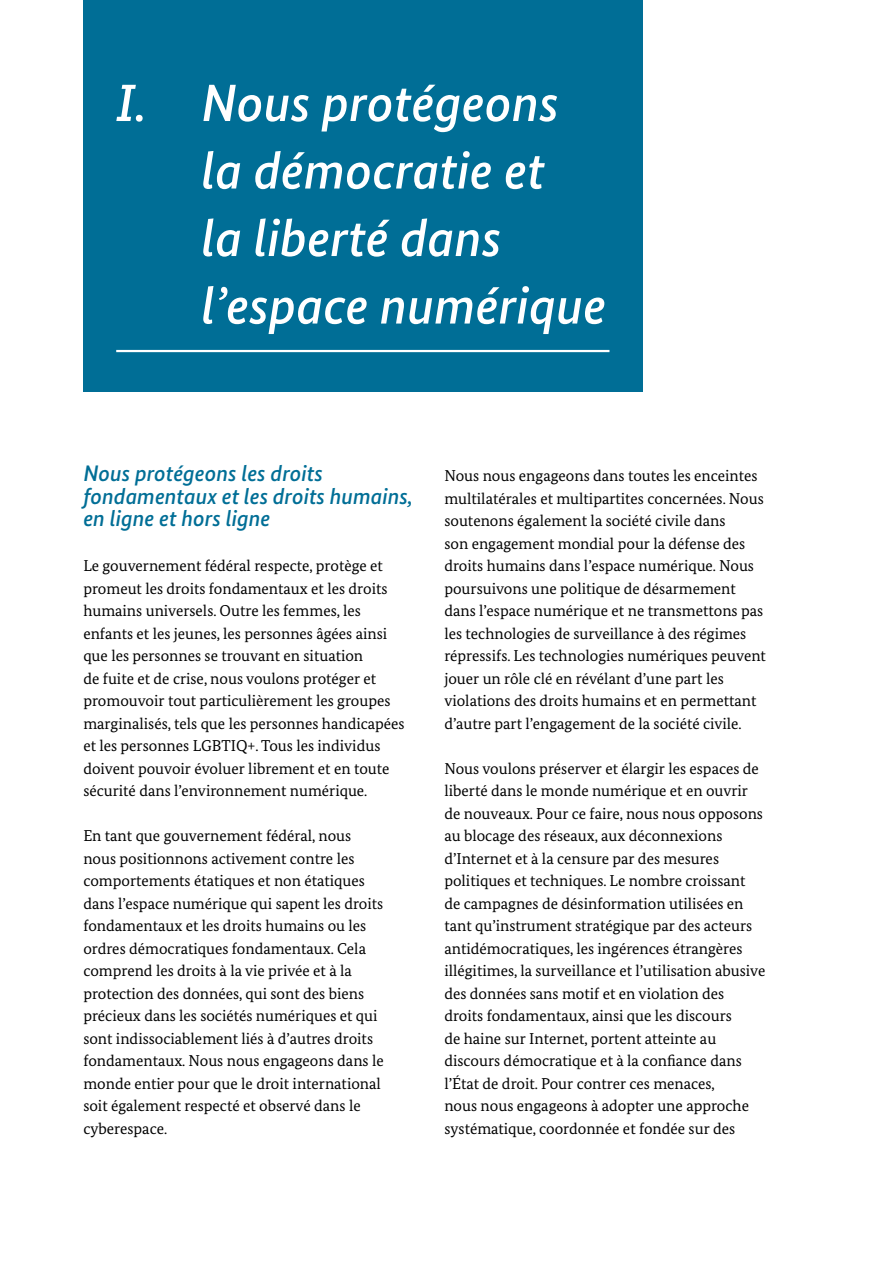
<style>
.page{position:relative;width:893px;height:1263px;background:#fff}
.page>*{position:absolute;margin:0;border:0;box-sizing:border-box;transform-origin:0 0}
.A4_Innenseiten_H1-Head_Kapitel_35_38_5{font:italic 500 52.5px/67.5px "Bundes Sans";color:#fff}
.A4_Innenseiten_H2-Subhead_15_15{font:italic 500 22.5px/22.5px "Bundes Sans";color:#006e96}
.A4_Innenseiten_P-Copy_10_5_15{font:15.75px/22.5px "Bundes Serif";color:#000}
</style>
<div class="page">
<div style="left:83px;top:0;width:559px;height:391px;background:#006e96"></div>
<hr style="left:116px;top:350px;width:493px;height:2px;background:#fff">
<h1 class="A4_Innenseiten_H1-Head_Kapitel_35_38_5" style="left:201px;top:69px;width:406px;text-indent:-85px">I. Nous protégeons la démocratie et<br>la liberté dans l’espace numérique</h1>
<h2 class="A4_Innenseiten_H2-Subhead_15_15" style="left:83px;top:462px;width:331px">Nous protégeons les droits fondamentaux et les droits humains, en ligne et hors ligne</h2>
<p class="A4_Innenseiten_P-Copy_10_5_15" style="left:83px;top:554px;width:323px">Le gouvernement fédéral respecte, protège et promeut les droits fondamentaux et les droits humains universels. Outre les femmes, les enfants et les jeunes, les personnes âgées ainsi que les personnes se trouvant en situation<br>de fuite et de crise, nous voulons protéger et promouvoir tout particulièrement les groupes marginalisés, tels que les personnes handicapées et les personnes LGBTIQ+. Tous les individus doivent pouvoir évoluer librement et en toute sécurité dans l’environnement numérique.</p>
<p class="A4_Innenseiten_P-Copy_10_5_15" style="left:83px;top:824px;width:302px">En tant que gouvernement fédéral, nous nous positionnons activement contre les comportements étatiques et non étatiques dans l’espace numérique qui sapent les droits fondamentaux et les droits humains ou les ordres démocratiques fondamentaux. Cela comprend les droits à la vie privée et à la protection des données, qui sont des biens précieux dans les sociétés numériques et qui sont indissociablement liés à d’autres droits fondamentaux. Nous nous engageons dans le monde entier pour que le droit international soit également respecté et observé dans le cyberespace.</p>
<p class="A4_Innenseiten_P-Copy_10_5_15" style="left:444px;top:464px;width:323px">Nous nous engageons dans toutes les enceintes multilatérales et multipartites concernées. Nous soutenons également la société civile dans<br>son engagement mondial pour la défense des droits humains dans l’espace numérique. Nous poursuivons une politique de désarmement dans l’espace numérique et ne transmettons pas les technologies de surveillance à des régimes répressifs. Les technologies numériques peuvent jouer un rôle clé en révélant d’une part les violations des droits humains et en permettant d’autre part l’engagement de la société civile.</p>
<p class="A4_Innenseiten_P-Copy_10_5_15" style="left:444px;top:757px;width:323px">Nous voulons préserver et élargir les espaces de liberté dans le monde numérique et en ouvrir de nouveaux. Pour ce faire, nous nous opposons au blocage des réseaux, aux déconnexions d’Internet et à la censure par des mesures politiques et techniques. Le nombre croissant de campagnes de désinformation utilisées en tant qu’instrument stratégique par des acteurs antidémocratiques, les ingérences étrangères illégitimes, la surveillance et l’utilisation abusive des données sans motif et en violation des droits fondamentaux, ainsi que les discours<br>de haine sur Internet, portent atteinte au discours démocratique et à la confiance dans l’État de droit. Pour contrer ces menaces,<br>nous nous engageons à adopter une approche systématique, coordonnée et fondée sur des</p>
</div>
